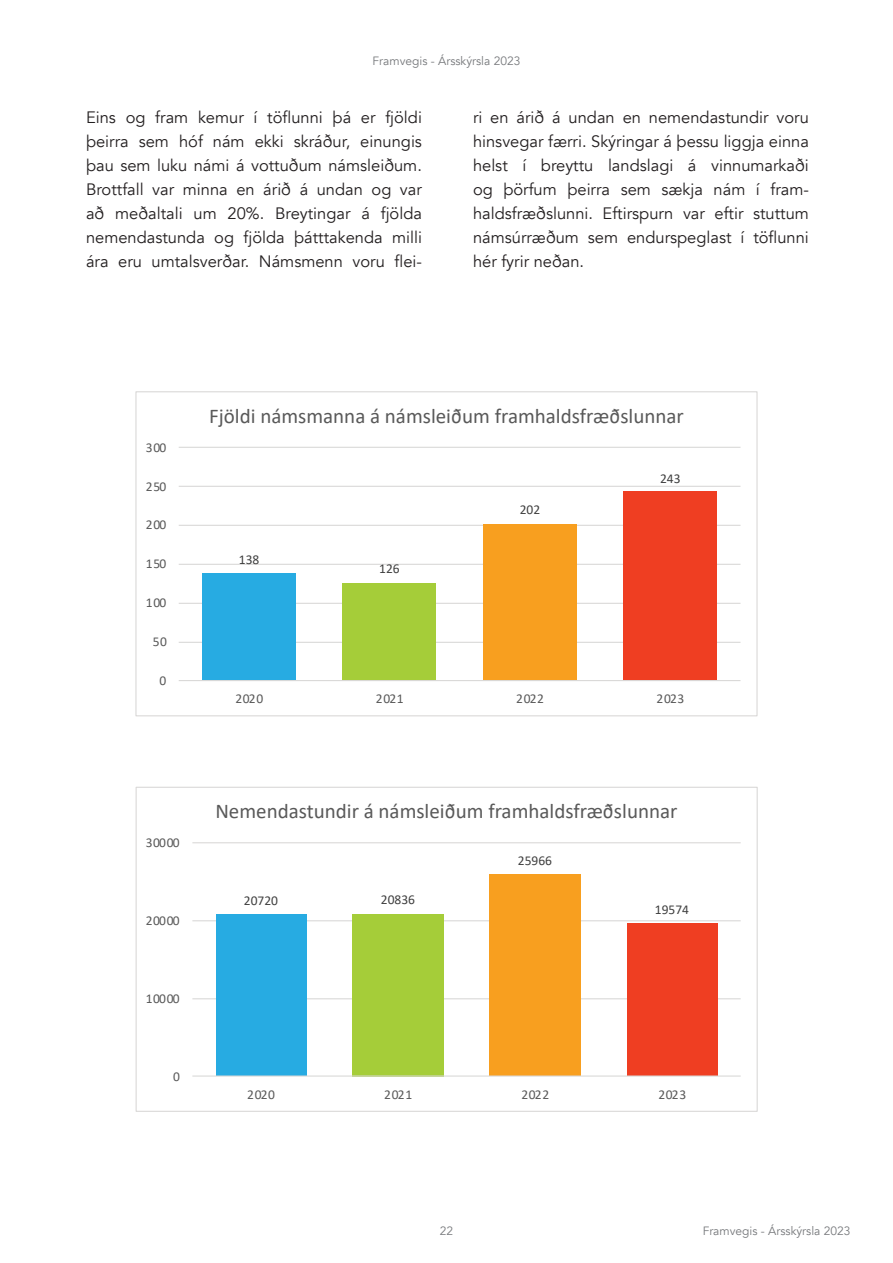
<style>
.page{position:relative;width:893px;height:1263px;background:#fff}
.page>*{position:absolute;margin:0;border:0;box-sizing:border-box;transform-origin:0 0}
.t1{font:21px "Calibri";color:#595959}
.t2{font:16.5px/24px "Avenir";color:#231f20;text-align:justify}
.t3{font:13.5px "Calibri";letter-spacing:.05em;color:#595959}
.t4{font:13.5px "Calibri";color:#404040}
.t5{font:12px "Avenir";color:#76787b}
</style>
<div class="page">
<hr style="left:179px;top:642px;width:561px;height:1px;background:#dad9d8">
<hr style="left:179px;top:603px;width:561px;height:1px;background:#dad9d8">
<hr style="left:179px;top:564px;width:561px;height:1px;background:#dad9d8">
<hr style="left:179px;top:525px;width:561px;height:1px;background:#dad9d8">
<hr style="left:179px;top:486px;width:561px;height:1px;background:#dad9d8">
<hr style="left:179px;top:447px;width:561px;height:1px;background:#dad9d8">
<div style="left:203px;top:573px;width:93px;height:107px;background:#27abe2"></div>
<div style="left:343px;top:583px;width:93px;height:97px;background:#a5cd39"></div>
<div style="left:483px;top:524px;width:94px;height:156px;background:#f89f1f"></div>
<div style="left:623px;top:491px;width:94px;height:189px;background:#ef3e22"></div>
<hr style="left:179px;top:680px;width:561px;height:1px;background:#dad9d8">
<hr style="left:192px;top:998px;width:549px;height:1px;background:#dad9d8">
<hr style="left:192px;top:920px;width:549px;height:1px;background:#dad9d8">
<hr style="left:192px;top:842px;width:549px;height:1px;background:#dad9d8">
<div style="left:216px;top:915px;width:90px;height:161px;background:#27abe2"></div>
<div style="left:352px;top:914px;width:92px;height:162px;background:#a5cd39"></div>
<div style="left:489px;top:874px;width:92px;height:202px;background:#f89f1f"></div>
<div style="left:627px;top:924px;width:90px;height:152px;background:#ef3e22"></div>
<hr style="left:192px;top:1075px;width:549px;height:1px;background:#dad9d8">
<p class="t5" style="left:373px;top:54px;width:149px">Framvegis - Ársskýrsla 2023</p>
<p class="t2" style="left:86px;top:105px;width:337px">Eins og fram kemur í töflunni þá er fjöldi þeirra sem hóf nám ekki skráður, einungis þau sem luku námi á vottuðum námsleiðum.<br>Brottfall var minna en árið á undan og var að meðaltali um 20%. Breytingar á fjölda nemendastunda og fjölda þátttakenda milli ára eru umtalsverðar. Námsmenn voru flei-</p>
<p class="t2" style="left:473px;top:105px;width:337px">ri en árið á undan en nemendastundir voru hinsvegar færri. Skýringar á þessu liggja einna helst í breyttu landslagi á vinnumarkaði og þörfum þeirra sem sækja nám í fram&shy;haldsfræðslunni. Eftirspurn var eftir stuttum námsúrræðum sem endurspeglast í töflunni hér fyrir neðan.</p>
<p class="t3" style="left:146px;top:438px;width:22px">300</p>
<p class="t3" style="left:146px;top:477px;width:22px">250</p>
<p class="t3" style="left:146px;top:515px;width:22px">200</p>
<p class="t3" style="left:146px;top:554px;width:22px">150</p>
<p class="t3" style="left:146px;top:593px;width:22px">100</p>
<p class="t3" style="left:153px;top:632px;width:16px">50</p>
<p class="t3" style="left:160px;top:671px;width:8px">0</p>
<p class="t1" style="left:209px;top:401px;width:476px">Fjöldi námsmanna á námsleiðum framhaldsfræðslunnar</p>
<p class="t4" style="left:239px;top:550px;width:22px">138</p>
<p class="t4" style="left:379px;top:559px;width:22px">126</p>
<p class="t4" style="left:520px;top:500px;width:22px">202</p>
<p class="t4" style="left:660px;top:469px;width:22px">243</p>
<p class="t3" style="left:235px;top:689px;width:29px">2020</p>
<p class="t3" style="left:376px;top:689px;width:29px">2021</p>
<p class="t3" style="left:516px;top:689px;width:29px">2022</p>
<p class="t3" style="left:657px;top:689px;width:29px">2023</p>
<p class="t3" style="left:146px;top:833px;width:35px">30000</p>
<p class="t3" style="left:146px;top:911px;width:35px">20000</p>
<p class="t3" style="left:146px;top:989px;width:35px">10000</p>
<p class="t3" style="left:173px;top:1067px;width:8px">0</p>
<p class="t1" style="left:215px;top:796px;width:464px">Nemendastundir á námsleiðum framhaldsfræðslunnar</p>
<p class="t4" style="left:244px;top:891px;width:36px">20720</p>
<p class="t4" style="left:381px;top:890px;width:36px">20836</p>
<p class="t4" style="left:518px;top:851px;width:36px">25966</p>
<p class="t4" style="left:655px;top:900px;width:36px">19574</p>
<p class="t3" style="left:247px;top:1085px;width:29px">2020</p>
<p class="t3" style="left:384px;top:1085px;width:29px">2021</p>
<p class="t3" style="left:521px;top:1085px;width:29px">2022</p>
<p class="t3" style="left:658px;top:1085px;width:29px">2023</p>
<p class="t5" style="left:440px;top:1223px;width:15px">22</p>
<p class="t5" style="left:703px;top:1223px;width:149px">Framvegis - Ársskýrsla 2023</p>
</div>
